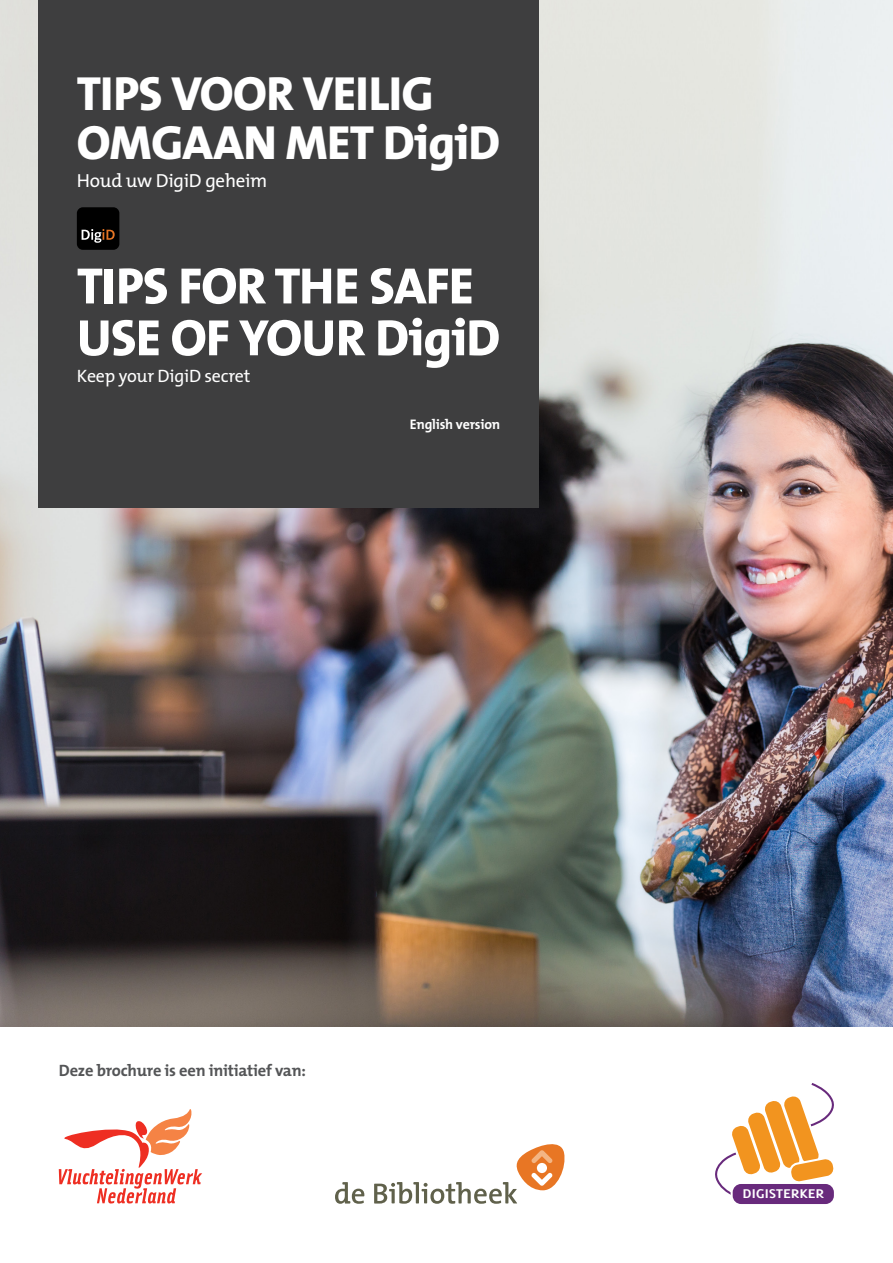
<style>
.page{position:relative;width:893px;height:1263px;background:#fff}
.page>*{position:absolute;margin:0;border:0;box-sizing:border-box;transform-origin:0 0}
.t1{font:800 51.6px/51.9px "The Mix";letter-spacing:-.015em;color:#fff}
.t2{font:800 48.3px/48.6px "The Mix";letter-spacing:-.015em;color:#fff}
.t3{font:18.9px "The Mix";letter-spacing:-.015em;color:#fff}
.t4{font:18px "The Mix";letter-spacing:-.015em;color:#fff}
.t5{font:700 16.5px "The Mix";letter-spacing:-.015em;color:#545557}
.t6{font:700 13.95px "The Mix";letter-spacing:-.015em;color:#fff}
.t7{font:700 13.95px "Delicious";color:#fff;scale:1.22 1}
</style>
<div class="page">
<img style="left:0;top:285px;width:893px;height:742px">
<div style="left:38px;top:0;width:501px;height:507px;background:#3e3e3f"></div>
<svg style="left:335px;top:1182px;width:29px;height:22px"></svg>
<svg style="left:374px;top:1144px;width:191px;height:60px"></svg>
<div style="left:77px;top:207px;width:42px;height:43px;background:#000;border-radius:6px"></div>
<svg style="left:82px;top:229px;width:33px;height:14px"></svg>
<div style="left:732px;top:1183px;width:103px;height:22px;background:#682a7c;border-radius:9px"></div>
<div style="left:731px;top:1182px;width:105px;height:24px;border:2px solid #fff;border-radius:9px"></div>
<svg style="left:715px;top:1083px;width:121px;height:115px"></svg>
<svg style="left:59px;top:1109px;width:143px;height:94px"></svg>
<p class="t2" style="left:77px;top:70px;width:425px">TIPS VOOR VEILIG<br>OMGAAN MET DigiD</p>
<p class="t3" style="left:77px;top:165px;width:192px">Houd uw DigiD geheim</p>
<p class="t1" style="left:77px;top:261px;width:425px">TIPS FOR THE SAFE<br>USE OF YOUR DigiD</p>
<p class="t4" style="left:77px;top:361px;width:175px">Keep your DigiD secret</p>
<p class="t6" style="left:410px;top:413px;width:92px">English version</p>
<p class="t5" style="left:59px;top:1057px;width:248px">Deze brochure is een initiatief van:</p>
<p class="t7" style="left:743px;top:1185px;width:68px">DIGISTERKER</p>
</div>
